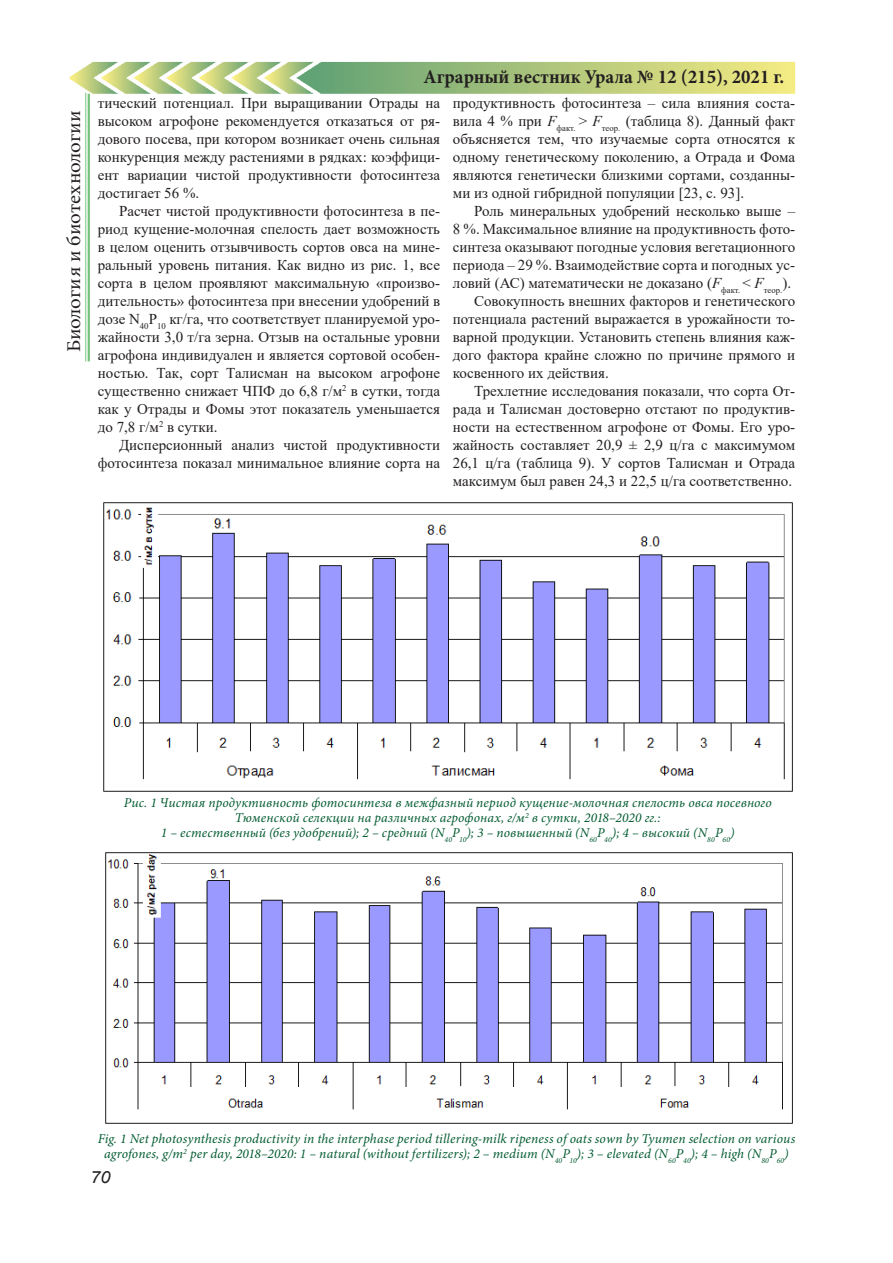
<style>
.page{position:relative;width:893px;height:1263px;background:#fff}
.page>*{position:absolute;margin:0;border:0;box-sizing:border-box;transform-origin:0 0}
.t1{font:700 19.5px "Minion Pro";color:#231f20;scale:.96 1}
.t2{font:19.5px "Minion Pro";letter-spacing:-.01em;color:#231f20;scale:1.08 1}
.t3{font:italic 16.8px "Arial";color:#231f20;scale:1.08 1}
.t4{font:15px/18px "Times New Roman";color:#231f20;text-align:justify}
.рисунок{font:italic 13.5px/15px "Minion Pro";letter-spacing:.01em;color:#025b30;text-align:center}
.s1{font-style:italic}
</style>
<div class="page">
<hr style="left:88px;top:92px;width:2px;height:269px;background:#40ae49">
<hr style="left:85px;top:92px;width:1px;height:269px;background:#40ae49">
<img style="left:69px;top:62px;width:726px;height:32px">
<img style="left:103px;top:502px;width:690px;height:290px">
<img style="left:105px;top:852px;width:688px;height:272px">
<h1 class="t2" style="left:61px;top:352px;width:226px;rotate:-90deg">Биология и биотехнологии</h1>
<h1 class="t1" style="left:423px;top:63px;width:377px">Аграрный вестник Урала № 12 (215), 2021 г.</h1>
<p class="t4" style="left:98px;top:94px;width:344px">тический потенциал. При выращивании Отрады на высоком агрофоне рекомендуется отказаться от ря&shy;дового посева, при котором возникает очень сильная конкуренция между растениями в рядках: коэффици&shy;ент вариации чистой продуктивности фотосинтеза достигает 56 %.</p>
<p class="t4" style="left:98px;top:202px;width:344px;text-indent:21px">Расчет чистой продуктивности фотосинтеза в пе&shy;риод кущение-молочная спелость дает возможность в целом оценить отзывчивость сортов овса на мине&shy;ральный уровень питания. Как видно из рис. 1, все сорта в целом проявляют максимальную «произво&shy;дительность» фотосинтеза при внесении удобрений в дозе N<sub>40</sub>P<sub>10</sub> кг/га, что соответствует планируемой уро&shy;жайности 3,0 т/га зерна. Отзыв на остальные уровни агрофона индивидуален и является сортовой особен&shy;ностью. Так, сорт Талисман на высоком агрофоне существенно снижает ЧПФ до 6,8 г/м<sup>2</sup> в сутки, тогда как у Отрады и Фомы этот показатель уменьшается до 7,8 г/м<sup>2</sup> в сутки.</p>
<p class="t4" style="left:98px;top:436px;width:344px;text-align:right">Дисперсионный анализ чистой продуктивности фотосинтеза показал минимальное влияние сорта на</p>
<p class="t4" style="left:453px;top:94px;width:344px">продуктивность фотосинтеза – сила влияния соста&shy;вила 4 % при <span class="s1">F</span><sub>факт.</sub> &gt; <span class="s1">F</span><sub>теор.</sub> (таблица 8). Данный факт объясняется тем, что изучаемые сорта относятся к одному генетическому поколению, а Отрада и Фома являются генетически близкими сортами, созданны&shy;ми из одной гибридной популяции [23, с. 93].</p>
<p class="t4" style="left:453px;top:202px;width:344px;text-indent:21px">Роль минеральных удобрений несколько выше – 8 %. Максимальное влияние на продуктивность фото&shy;синтеза оказывают погодные условия вегетационного периода – 29 %. Взаимодействие сорта и погодных ус&shy;ловий (АС) математически не доказано (<span class="s1">F</span><sub>факт.</sub> &lt; <span class="s1">F</span><sub>теор.</sub>).</p>
<p class="t4" style="left:453px;top:292px;width:344px;text-indent:21px">Совокупность внешних факторов и генетического потенциала растений выражается в урожайности то&shy;варной продукции. Установить степень влияния каж&shy;дого фактора крайне сложно по причине прямого и косвенного их действия.</p>
<p class="t4" style="left:453px;top:382px;width:344px;text-indent:21px">Трехлетние исследования показали, что сорта От&shy;рада и Талисман достоверно отстают по продуктив&shy;ности на естественном агрофоне от Фомы. Его уро&shy;жайность составляет 20,9 ± 2,9 ц/га с максимумом 26,1 ц/га (таблица 9). У сортов Талисман и Отрада максимум был равен 24,3 и 22,5 ц/га соответственно.</p>
<p class="рисунок" style="left:124px;top:796px;width:649px">Рис. 1 Чистая продуктивность фотосинтеза в межфазный период кущение-молочная спелость овса посевного<br>Тюменской селекции на различных агрофонах, г/м<sup>2</sup> в сутки, 2018–2020 гг.:</p>
<p class="рисунок" style="left:161px;top:826px;width:575px">1 – естественный (без удобрений); 2 – средний (N<sub>40</sub>P<sub>10</sub>); 3 – повышенный (N<sub>60</sub>P<sub>40</sub>); 4 – высокий (N<sub>80</sub>P<sub>60</sub>)</p>
<p class="рисунок" style="left:98px;top:1131px;width:699px">Fig. 1 Net photosynthesis productivity in the interphase period tillering-milk ripeness of oats sown by Tyumen selection on various agrofones, g/m<sup>2</sup> per day, 2018–2020: 1 – natural (without fertilizers); 2 – medium (N<sub>40</sub>P<sub>10</sub>); 3 – elevated (N<sub>60</sub>P<sub>40</sub>); 4 – high (N<sub>80</sub>P<sub>60</sub>)</p>
<p class="t3" style="left:90px;top:1166px;width:20px">70</p>
</div>
